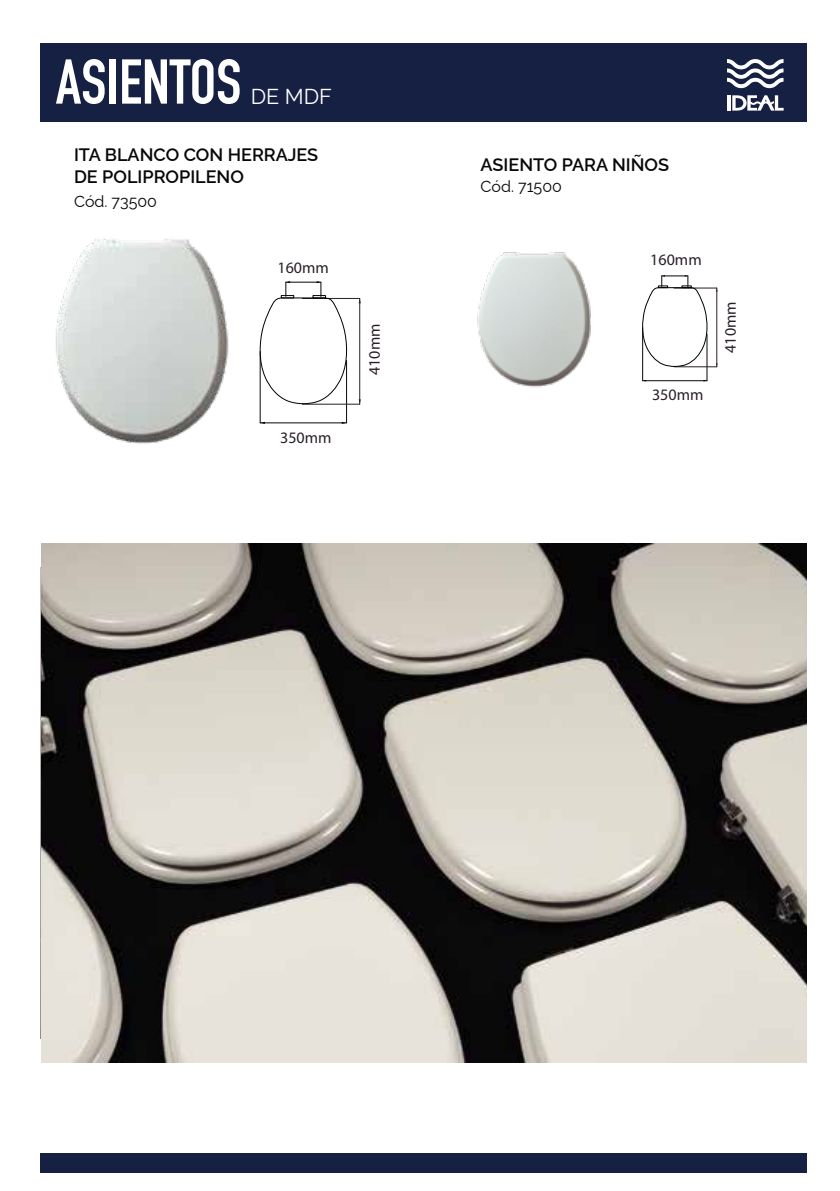
<style>
.page{position:relative;width:840px;height:1191px;background:#fff}
.page>*{position:absolute;margin:0;border:0;box-sizing:border-box;transform-origin:0 0}
.t1{font:62.2px "DIN Engschrift Std";color:#fff}
.t2{font:21.6px "Raleway";color:#fff}
.t3{font:600 18px/21.6px "Raleway";color:#090609}
.t4{font:16px "Myriad Pro";color:#291f28}
.t5{font:16px "Raleway";color:#090609}
</style>
<div class="page">
<div style="left:40px;top:43px;width:766px;height:79px;background:#152042"></div>
<div style="left:40px;top:1153px;width:766px;height:20px;background:#152042"></div>
<svg style="left:727px;top:95px;width:3px;height:16px"></svg>
<svg style="left:732px;top:95px;width:51px;height:16px"></svg>
<svg style="left:727px;top:59px;width:56px;height:29px"></svg>
<hr style="left:260px;top:351px;width:1px;height:72px;background:#090609">
<hr style="left:346px;top:360px;width:1px;height:63px;background:#090609">
<hr style="left:260px;top:422px;width:86px;height:1px;background:#090609">
<hr style="left:302px;top:404px;width:57px;height:1px;background:#2a1e28">
<hr style="left:302px;top:298px;width:57px;height:1px;background:#2a1e28">
<hr style="left:359px;top:298px;width:1px;height:106px;background:#2a1e28">
<img style="left:55px;top:238px;width:174px;height:206px">
<svg style="left:260px;top:281px;width:87px;height:124px"></svg>
<hr style="left:642px;top:327px;width:1px;height:54px;background:#090609">
<hr style="left:706px;top:334px;width:1px;height:47px;background:#090609">
<hr style="left:642px;top:380px;width:64px;height:1px;background:#090609">
<hr style="left:673px;top:366px;width:43px;height:1px;background:#2a1e28">
<hr style="left:673px;top:288px;width:43px;height:1px;background:#2a1e28">
<hr style="left:716px;top:288px;width:1px;height:79px;background:#2a1e28">
<svg style="left:642px;top:275px;width:65px;height:92px"></svg>
<img style="left:477px;top:252px;width:114px;height:136px">
<img style="left:42px;top:544px;width:764px;height:518px">
<h1 class="t1" style="left:56px;top:45px;width:187px">ASIENTOS</h1>
<p class="t2" style="left:251px;top:79px;width:83px">DE MDF</p>
<p class="t3" style="left:74px;top:142px;width:245px">ITA BLANCO CON HERRAJES<br>DE POLIPROPILENO</p>
<p class="t5" style="left:74px;top:188px;width:84px">Cód. 73500</p>
<p class="t4" style="left:277px;top:257px;width:53px">160mm</p>
<p class="t4" style="left:280px;top:428px;width:53px">350mm</p>
<p class="t4" style="left:364px;top:375px;width:53px;rotate:-90deg">410mm</p>
<p class="t3" style="left:480px;top:152px;width:190px">ASIENTO PARA NIÑOS</p>
<p class="t5" style="left:480px;top:173px;width:83px">Cód. 71500</p>
<p class="t4" style="left:650px;top:250px;width:53px">160mm</p>
<p class="t4" style="left:651px;top:385px;width:53px">350mm</p>
<p class="t4" style="left:720px;top:353px;width:53px;rotate:-90deg">410mm</p>
</div>
